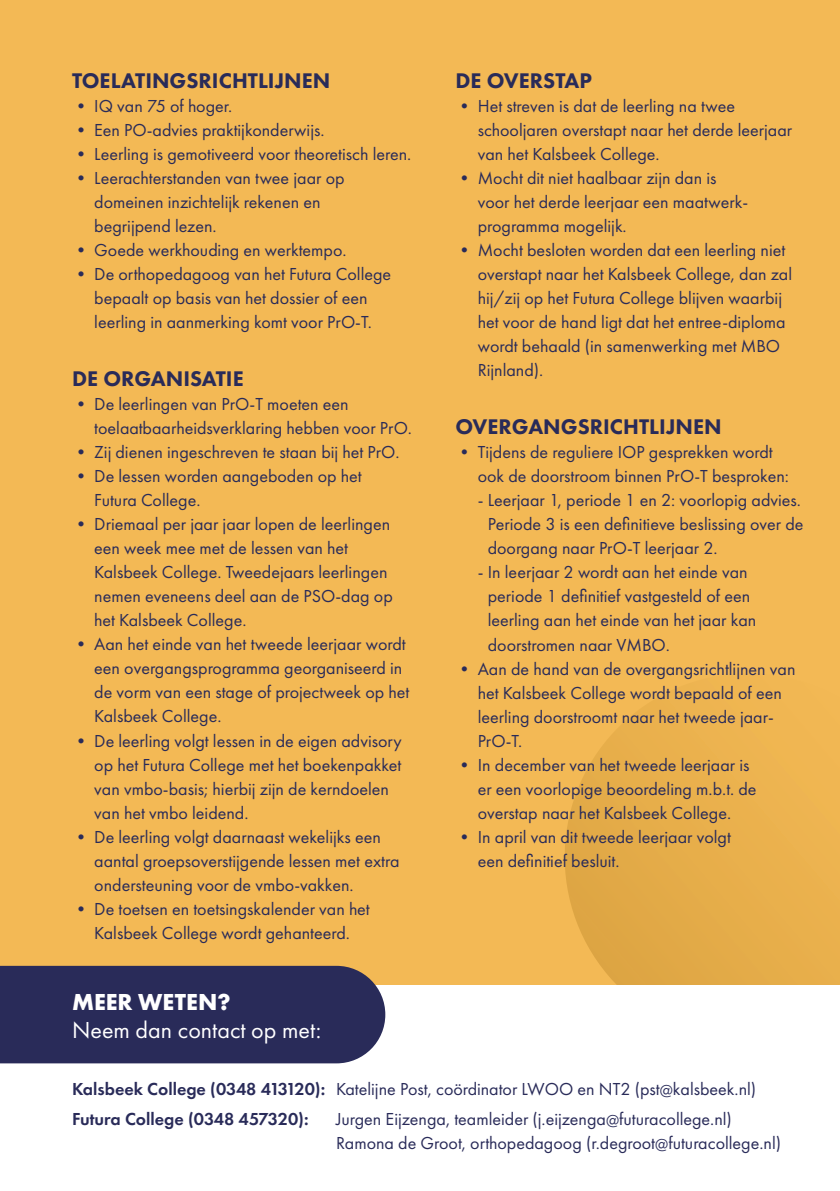
<style>
.page{position:relative;width:840px;height:1191px;background:#fff}
.page>*{position:absolute;margin:0;border:0;box-sizing:border-box;transform-origin:0 0}
.t1{font:24px "Futura PT";color:#fff}
.t2{font:700 24px "Futura PT";color:#fff}
.t3{font:800 22px "Futura PT";color:#292b59}
.t4{font:18px/24px "Futura PT";color:#292b59}
.t5{font:600 18px/30px "Futura PT";color:#292b59}
.s1{font-weight:400}
</style>
<div class="page">
<div style="left:0;top:0;width:839px;height:986px;background:#f3b955"></div>
<svg style="left:542px;top:727px;width:297px;height:259px"></svg>
<div style="left:0;top:965px;width:385px;height:98px;background:#292b59"></div>
<p class="t3" style="left:72px;top:67px;width:259px">TOELATINGSRICHTLIJNEN</p>
<p class="t4" style="left:72px;top:94px;width:162px">• IQ van 75 of hoger.</p>
<p class="t4" style="left:72px;top:118px;width:254px">• Een PO-advies praktijkonderwijs.</p>
<p class="t4" style="left:72px;top:142px;width:340px">• Leerling is gemotiveerd voor theoretisch leren.</p>
<p class="t4" style="left:94px;top:166px;width:252px;text-indent:-22px">• Leerachterstanden van twee jaar op domeinen inzichtelijk rekenen en begrijpend lezen.</p>
<p class="t4" style="left:72px;top:238px;width:276px">• Goede werkhouding en werktempo.</p>
<p class="t4" style="left:72px;top:262px;width:320px;text-align:center">• De orthopedagoog van het Futura College bepaalt op basis van het dossier of een leerling in aanmerking komt voor PrO-T.</p>
<p class="t3" style="left:72px;top:365px;width:173px">DE ORGANISATIE</p>
<p class="t4" style="left:94px;top:392px;width:319px;text-indent:-22px">• De leerlingen van PrO-T moeten een toelaatbaarheidsverklaring hebben voor PrO.</p>
<p class="t4" style="left:72px;top:440px;width:329px">• Zij dienen ingeschreven te staan bij het PrO.</p>
<p class="t4" style="left:94px;top:464px;width:269px;text-indent:-22px">• De lessen worden aangeboden op het<br>Futura College.</p>
<p class="t4" style="left:94px;top:512px;width:300px;text-indent:-22px">• Driemaal per jaar jaar lopen de leerlingen een week mee met de lessen van het Kalsbeek College. Tweedejaars leerlingen nemen eveneens deel aan de PSO-dag op het Kalsbeek College.</p>
<p class="t4" style="left:94px;top:632px;width:316px;text-indent:-22px">• Aan het einde van het tweede leerjaar wordt een overgangsprogramma georganiseerd in de vorm van een stage of projectweek op het Kalsbeek College.</p>
<p class="t4" style="left:94px;top:728px;width:309px;text-indent:-22px">• De leerling volgt lessen in de eigen advisory op het Futura College met het boekenpakket van vmbo-basis; hierbij zijn de kerndoelen van het vmbo leidend.</p>
<p class="t4" style="left:94px;top:824px;width:306px;text-indent:-22px">• De leerling volgt daarnaast wekelijks een aantal groepsoverstijgende lessen met extra ondersteuning voor de vmbo-vakken.</p>
<p class="t4" style="left:72px;top:896px;width:299px;text-align:center">• De toetsen en toetsingskalender van het<br>Kalsbeek College wordt gehanteerd.</p>
<h1 class="t2" style="left:72px;top:986px;width:160px">MEER WETEN?</h1>
<h1 class="t1" style="left:72px;top:1015px;width:250px">Neem dan contact op met:</h1>
<p class="t3" style="left:455px;top:67px;width:138px">DE OVERSTAP</p>
<p class="t4" style="left:477px;top:94px;width:316px;text-indent:-22px">• Het streven is dat de leerling na twee schooljaren overstapt naar het derde leerjaar van het Kalsbeek College.</p>
<p class="t4" style="left:477px;top:166px;width:272px;text-indent:-22px">• Mocht dit niet haalbaar zijn dan is voor het derde leerjaar een maatwerk&shy;programma mogelijk.</p>
<p class="t4" style="left:477px;top:238px;width:316px;text-indent:-22px">• Mocht besloten worden dat een leerling niet overstapt naar het Kalsbeek College, dan zal hij/zij op het Futura College blijven waarbij het voor de hand ligt dat het entree-diploma wordt behaald (in samenwerking met MBO Rijnland).</p>
<p class="t3" style="left:455px;top:413px;width:267px">OVERGANGSRICHTLIJNEN</p>
<p class="t4" style="left:477px;top:440px;width:312px;text-indent:-22px">• Tijdens de reguliere IOP gesprekken wordt ook de doorstroom binnen PrO-T besproken:</p>
<p class="t4" style="left:487px;top:488px;width:317px;text-indent:-10px">- Leerjaar 1, periode 1 en 2: voorlopig advies.<br>Periode 3 is een definitieve beslissing over de doorgang naar PrO-T leerjaar 2.</p>
<p class="t4" style="left:487px;top:560px;width:270px;text-indent:-10px">- In leerjaar 2 wordt aan het einde van periode 1 definitief vastgesteld of een leerling aan het einde van het jaar kan doorstromen naar VMBO.</p>
<p class="t4" style="left:477px;top:656px;width:319px;text-indent:-22px">• Aan de hand van de overgangsrichtlijnen van het Kalsbeek College wordt bepaald of een leerling doorstroomt naar het tweede jaar-PrO-T.</p>
<p class="t4" style="left:477px;top:752px;width:280px;text-indent:-22px">• In december van het tweede leerjaar is er een voorlopige beoordeling m.b.t. de overstap naar het Kalsbeek College.</p>
<p class="t4" style="left:477px;top:824px;width:254px;text-indent:-22px">• In april van dit tweede leerjaar volgt een definitief besluit.</p>
<p class="t5" style="left:72px;top:1074px;width:685px">Kalsbeek College (0348 413120): <span class="s1">Katelijne Post, coördinator LWOO en NT2 (pst@kalsbeek.nl)<br></span>Futura College (0348 457320):</p>
<p class="t4" style="left:336px;top:1107px;width:446px">Jurgen Eijzenga, teamleider (j.eijzenga@futuracollege.nl)<br>Ramona de Groot, orthopedagoog (r.degroot@futuracollege.nl)</p>
</div>
